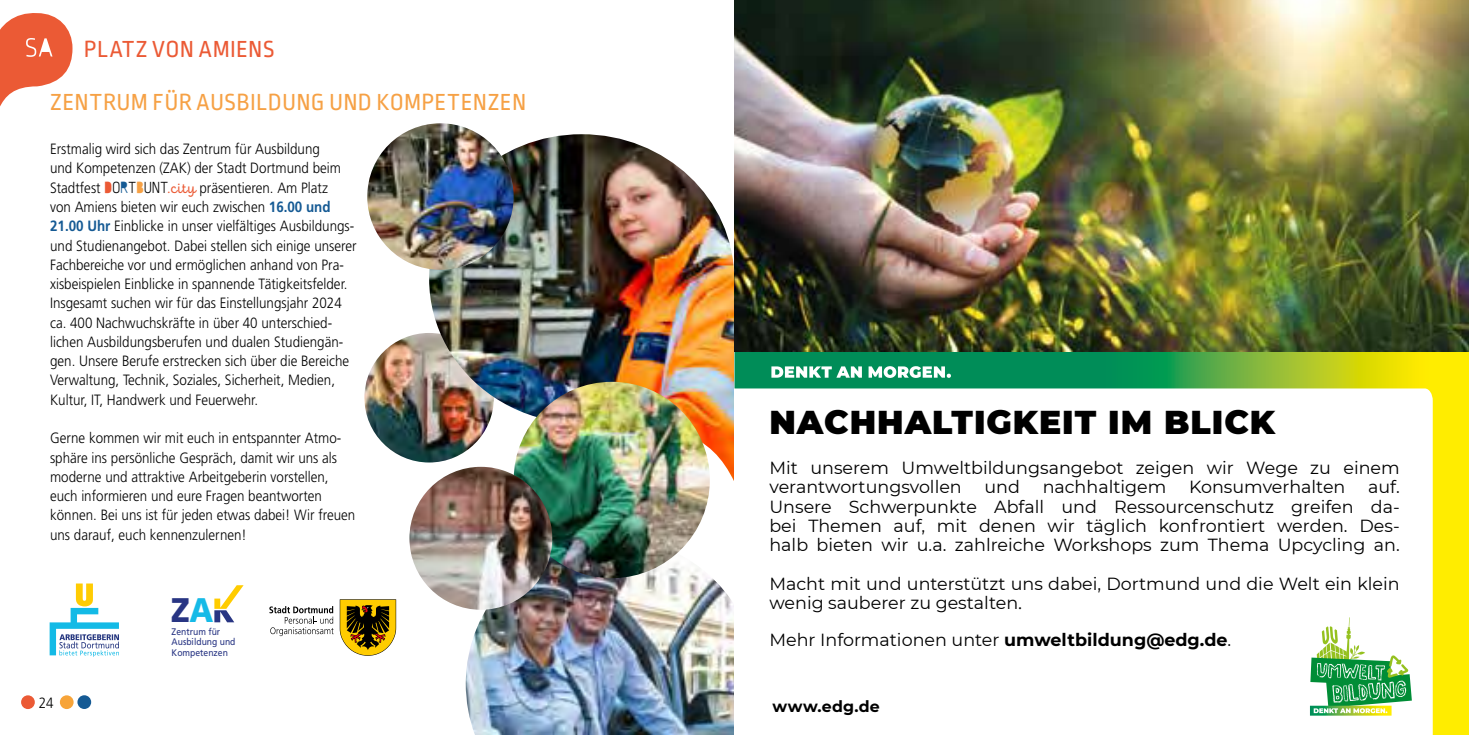
<style>
.page{position:relative;width:1469px;height:735px;background:#fff}
.page>*{position:absolute;margin:0;border:0;box-sizing:border-box;transform-origin:0 0}
.t1{font:900 34.12px "Frutiger LT";color:#283583;scale:.9 1}
.t2{font:900 32.9px "Montserrat";letter-spacing:.03em;color:#000}
.t3{font:24.5px "Ropa Mix Pro";letter-spacing:.01em;color:#f6a145}
.t4{font:24.5px "Ropa Mix Pro";letter-spacing:.015em;color:#eb5a35}
.t5{font:17.5px/19.2px "Montserrat";color:#000}
.t6{font:700 15.75px "Montserrat";letter-spacing:.01em;color:#000}
.t7{font:300 14.88px/19.2px "Frutiger LT Pro";color:#000;scale:.9 1}
.t8{font:9.62px/10.2px "Frutiger LT";color:#283583;scale:.9 1}
.s1{font-family:"DORTBUNT Light";font-weight:400;color:#eb5a35}
.s2{font-family:"DORTBUNT Light";font-weight:400}
.s3{font-family:"DORTBUNT Light";font-weight:400;color:#155a94}
.s4{font-family:"DORTBUNT Light";font-weight:400;color:#f6a145}
.s5{font-family:"Eldwin Script";font-weight:400;color:#eb5a35}
.s6{font-weight:700;color:#155a94}
.s7{color:#16bae7}
.s8{font-family:"Minion Pro"}
.s9{font-weight:700}
</style>
<div class="page">
<div style="left:21px;top:695px;width:14px;height:13px;background:#eb5a35;border-radius:50%"></div>
<div style="left:60px;top:695px;width:14px;height:13px;background:#f7a439;border-radius:50%"></div>
<div style="left:77px;top:694px;width:14px;height:14px;background:#155a94;border-radius:50%"></div>
<img style="left:466px;top:537px;width:268px;height:197px">
<img style="left:364px;top:333px;width:130px;height:129px;border-radius:65px">
<svg style="left:340px;top:599px;width:56px;height:56px;background:#997b19"></svg>
<svg style="left:269px;top:606px;width:64px;height:29px"></svg>
<svg style="left:50px;top:583px;width:69px;height:73px"></svg>
<svg style="left:214px;top:585px;width:29px;height:37px"></svg>
<img style="left:429px;top:134px;width:305px;height:347px">
<img style="left:367px;top:123px;width:146px;height:147px;border-radius:73px">
<img style="left:513px;top:381px;width:197px;height:196px;border-radius:97px">
<img style="left:409px;top:466px;width:143px;height:143px;border-radius:71px">
<svg style="left:0;top:13px;width:73px;height:94px"></svg>
<svg style="left:734px;top:351px;width:734px;height:383px"></svg>
<svg style="left:771px;top:366px;width:180px;height:12px"></svg>
<svg style="left:1309px;top:705px;width:82px;height:10px"></svg>
<svg style="left:1310px;top:617px;width:101px;height:95px"></svg>
<img style="left:734px;top:0;width:734px;height:351px">
<h3 class="t4" style="left:84px;top:36px;width:192px">PLATZ VON AMIENS</h3>
<h3 class="t3" style="left:50px;top:89px;width:477px">ZENTRUM FÜR AUSBILDUNG UND KOMPETENZEN</h3>
<p class="t7" style="left:50px;top:139px;width:342px">Erstmalig wird sich das Zentrum für Ausbildung<br>und Kompetenzen (ZAK) der Stadt Dortmund beim Stadtfest <span class="s1">D</span><span class="s2">O</span><span class="s3">R</span><span class="s2">T</span><span class="s4">B</span><span class="s2">UNT</span><span class="s5">.city</span> präsentieren. Am Platz<br>von Amiens bieten wir euch zwischen <span class="s6">16.00 und 21.00 Uhr</span> Einblicke in unser vielfältiges Ausbildungs&shy;und Studienangebot. Dabei stellen sich einige unserer Fachbereiche vor und ermöglichen anhand von Pra&shy;xisbeispielen Einblicke in spannende Tätigkeitsfelder.<br>Insgesamt suchen wir für das Einstellungsjahr 2024 ca. 400 Nachwuchskräfte in über 40 unterschied&shy;lichen Ausbildungsberufen und dualen Studiengän&shy;gen. Unsere Berufe erstrecken sich über die Bereiche Verwaltung, Technik, Soziales, Sicherheit, Medien, Kultur, IT, Handwerk und Feuerwehr.</p>
<p class="t7" style="left:50px;top:428px;width:340px">Gerne kommen wir mit euch in entspannter Atmo&shy;sphäre ins persönliche Gespräch, damit wir uns als moderne und attraktive Arbeitgeberin vorstellen, euch informieren und eure Fragen beantworten können. Bei uns ist für jeden etwas dabei! Wir freuen uns darauf, euch kennenzulernen!</p>
<h1 class="t1" style="left:171px;top:589px;width:48px">Z<span class="s7">A</span></h1>
<p class="t7" style="left:39px;top:693px;width:18px">24</p>
<p class="t8" style="left:172px;top:626px;width:73px">Zentrum für<br>Ausbildung und<br>Kompetenzen</p>
<h2 class="t2" style="left:769px;top:397px;width:507px">NACHHALTIGKEIT IM BLICK</h2>
<p class="t5" style="left:769px;top:457px;width:632px">Mit unserem Umweltbildungsangebot zeigen wir Wege zu einem verantwortungsvollen</p>
<p class="t5" style="left:769px;top:476px;width:632px;text-align:justify;text-indent:598px">auf.<br>Unsere Schwerpunkte Abfall und Ressourcenschutz greifen da&shy;bei Themen auf, mit denen wir täglich konfrontiert werden. Des&shy;halb bieten wir u.a. zahlreiche Workshops zum Thema Upcycling an.</p>
<p class="t5" style="left:769px;top:573px;width:632px">Macht mit und unterstützt uns dabei, Dortmund und die Welt ein klein wenig sauberer zu gestalten<span class="s8">.</span></p>
<p class="t5" style="left:769px;top:629px;width:463px">Mehr Informationen unter <span class="s9">umweltbildung@edg.de</span>.</p>
<p class="t5" style="left:984px;top:476px;width:37px">und</p>
<p class="t5" style="left:1042px;top:476px;width:125px">nachhaltigem</p>
<p class="t5" style="left:1189px;top:476px;width:158px">Konsumverhalten</p>
<p class="t6" style="left:772px;top:695px;width:109px">www.edg.de</p>
</div>
